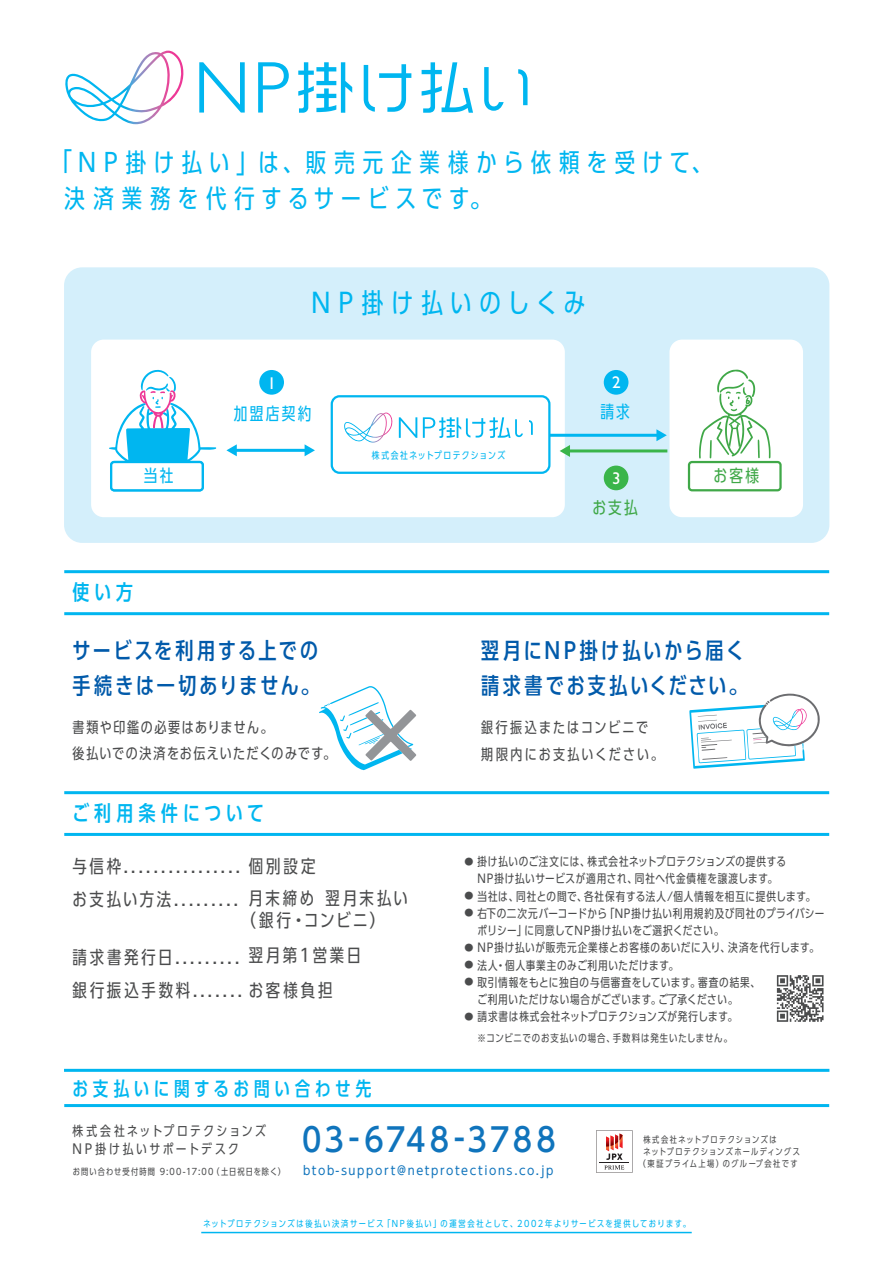
<style>
.page{position:relative;width:893px;height:1263px;background:#fff}
.page>*{position:absolute;margin:0;border:0;box-sizing:border-box;transform-origin:0 0}
.t1{font:500 32.55px "UD Shin Go C Oeiz Pr 6";letter-spacing:.095em;color:#1074bc}
.t2{font:27px "UD Shin Go C Oeiz Pr 6";letter-spacing:.3em;color:#00b6f0}
.t3{font:25.5px/36px "UD Shin Go C Oeiz Pr 6";letter-spacing:.305em;color:#00b6f0}
.t4{font:500 22.5px/35px "UD Shin Go C Oeiz Pr 6";letter-spacing:.145em;color:#015aaa}
.t5{font:500 21px "UD Shin Go C Oeiz Pr 6";letter-spacing:.26em;color:#00b6f0}
.t6{font:500 19.5px "UD Shin Go C Oeiz Pr 6";letter-spacing:.255em;color:#00b6f0}
.t7{font:18px/31.8px "UD Shin Go C Oeiz Pr 6";letter-spacing:.155em;color:#4b4c4d}
.t8{font:18px "UD Shin Go C Oeiz Pr 6";letter-spacing:.135em;color:#4b4c4d}
.t9{font:17.1px "UD Shin Go C Oeiz Pr 6";letter-spacing:.13em;color:#00b6f0}
.t10{font:17.1px "UD Shin Go C Oeiz Pr 6";color:#40a848}
.t11{font:17.1px "Gill Sans Std";color:#fff}
.t12{font:15px/25.5px "UD Shin Go C Oeiz Pr 6";letter-spacing:.12em;color:#4b4c4d}
.t13{font:15px/27px "UD Shin Go C Oeiz Pr 6";letter-spacing:.15em;color:#4b4c4d}
.t14{font:13.5px/18px "UD Shin Go C Oeiz Pr 6";letter-spacing:.18em;color:#4b4c4d}
.t15{font:12.15px "UD Shin Go C Oeiz Pr 6";letter-spacing:.13em;color:#1074bc}
.t16{font:12px/17.2px "UD Shin Go C Oeiz Pr 6";letter-spacing:.065em;color:#4b4c4d}
.t17{font:10.5px "UD Shin Go C Oeiz Pr 6";letter-spacing:.09em;color:#4b4c4d}
.t18{font:9.75px "UD Shin Go C Oeiz Pr 6";letter-spacing:.13em;color:#00b6f0}
.t19{font:9px "UD Shin Go C Oeiz Pr 6";letter-spacing:.13em;color:#4b4c4d}
.t20{font:9px "UD Shin Go C Oeiz Pr 6";letter-spacing:.17em;color:#00b6f0}
.t21{font:9px "UD Shin Go C Oeiz Pr 6";letter-spacing:.155em;color:#4b4c4d}
.t22{font:700 9px/17.2px "Futo Go B101 Pro";color:#4b4c4d}
</style>
<div class="page">
<div style="left:64px;top:267px;width:765px;height:276px;background:#d4effb;border-radius:18px"></div>
<div style="left:91px;top:340px;width:474px;height:177px;background:#fff;border-radius:13px"></div>
<div style="left:669px;top:340px;width:134px;height:177px;background:#fff;border-radius:13px"></div>
<div style="left:259px;top:370px;width:25px;height:25px;background:#00b6f0;border-radius:50%"></div>
<div style="left:604px;top:370px;width:24px;height:25px;background:#00b6f0;border-radius:50%"></div>
<div style="left:604px;top:466px;width:24px;height:24px;background:#3ab54a;border-radius:50%"></div>
<hr style="left:235px;top:449px;width:71px;height:3px;background:#00b6f0">
<svg style="left:226px;top:444px;width:11px;height:12px"></svg>
<svg style="left:305px;top:444px;width:10px;height:12px"></svg>
<hr style="left:550px;top:434px;width:108px;height:3px;background:#00b6f0">
<svg style="left:656px;top:429px;width:11px;height:12px"></svg>
<hr style="left:570px;top:449px;width:97px;height:3px;background:#3ab54a">
<svg style="left:560px;top:445px;width:10px;height:12px"></svg>
<svg style="left:399px;top:417px;width:18px;height:21px"></svg>
<svg style="left:529px;top:420px;width:4px;height:15px"></svg>
<svg style="left:423px;top:417px;width:100px;height:21px"></svg>
<svg style="left:344px;top:413px;width:49px;height:30px"></svg>
<div style="left:331px;top:395px;width:219px;height:79px;border:2px solid #00b6f0;border-radius:8px"></div>
<hr style="left:64px;top:570px;width:765px;height:3px;background:#00b6f0">
<hr style="left:64px;top:612px;width:765px;height:3px;background:#00b6f0">
<hr style="left:64px;top:833px;width:765px;height:3px;background:#00b6f0">
<hr style="left:64px;top:791px;width:765px;height:3px;background:#00b6f0">
<hr style="left:201px;top:1232px;width:491px;height:1px;background:#00b6f0">
<svg style="left:109px;top:369px;width:107px;height:92px"></svg>
<div style="left:110px;top:461px;width:94px;height:30px;border:2px solid #00b6f0;border-radius:3px"></div>
<div style="left:688px;top:461px;width:94px;height:30px;border:2px solid #40a848;border-radius:3px"></div>
<svg style="left:319px;top:686px;width:97px;height:84px"></svg>
<svg style="left:689px;top:694px;width:131px;height:75px"></svg>
<svg style="left:699px;top:370px;width:71px;height:89px"></svg>
<svg style="left:199px;top:62px;width:46px;height:51px"></svg>
<svg style="left:258px;top:62px;width:31px;height:51px"></svg>
<svg style="left:298px;top:62px;width:54px;height:51px"></svg>
<svg style="left:364px;top:64px;width:47px;height:48px"></svg>
<svg style="left:422px;top:62px;width:51px;height:51px"></svg>
<svg style="left:518px;top:69px;width:10px;height:36px"></svg>
<svg style="left:484px;top:67px;width:20px;height:44px"></svg>
<svg style="left:65px;top:51px;width:119px;height:73px"></svg>
<svg style="left:777px;top:975px;width:46px;height:47px"></svg>
<hr style="left:64px;top:1069px;width:765px;height:3px;background:#00b6f0">
<hr style="left:64px;top:1104px;width:765px;height:3px;background:#00b6f0">
<svg style="left:596px;top:1130px;width:36px;height:43px"></svg>
<h3 class="t3" style="left:65px;top:143px;width:648px;text-indent:-13px">「NP掛け払い」は、販売元企業様から依頼を受けて、決済業務を代行するサービスです。</h3>
<h2 class="t2" style="left:312px;top:281px;width:275px">NP掛け払いのしくみ</h2>
<h3 class="t11" style="left:267px;top:373px;width:10px">1</h3>
<h3 class="t9" style="left:234px;top:399px;width:79px">加盟店契約</h3>
<p class="t18" style="left:372px;top:447px;width:135px">株式会社ネットプロテクションズ</p>
<h3 class="t11" style="left:612px;top:373px;width:10px">2</h3>
<h3 class="t9" style="left:600px;top:398px;width:31px">請求</h3>
<h3 class="t9" style="left:144px;top:462px;width:31px">当社</h3>
<h3 class="t10" style="left:714px;top:462px;width:47px">お客様</h3>
<h3 class="t11" style="left:612px;top:468px;width:10px">3</h3>
<h3 class="t5" style="left:73px;top:575px;width:62px">使い方</h3>
<h3 class="t4" style="left:73px;top:632px;width:247px">サービスを利用する上での手続きは一切ありません。</h3>
<p class="t12" style="left:73px;top:714px;width:264px">書類や印鑑の必要はありません。<br>後払いでの決済をお伝えいただくのみです。</p>
<h3 class="t5" style="left:73px;top:796px;width:193px">ご利用条件について</h3>
<h3 class="t7" style="left:249px;top:849px;width:161px">個別設定<br>月末締め 翌月末払い</h3>
<h3 class="t7" style="left:242px;top:904px;width:144px">（銀行・コンビニ）</h3>
<h3 class="t8" style="left:249px;top:941px;width:114px">翌月第１営業日</h3>
<h3 class="t7" style="left:73px;top:974px;width:261px">銀行振込手数料....... お客様負担</h3>
<h3 class="t7" style="left:73px;top:849px;width:169px;line-height:33px">与信枠................お支払い方法.........</h3>
<h3 class="t7" style="left:73px;top:941px;width:169px">請求書発行日.........</h3>
<h3 class="t10" style="left:592px;top:494px;width:47px">お支払</h3>
<h3 class="t4" style="left:481px;top:632px;width:267px">翌月にNP掛け払いから届く請求書でお支払いください。</h3>
<p class="t13" style="left:481px;top:713px;width:183px">銀行振込またはコンビニで期限内にお支払いください。</p>
<p class="t16" style="left:478px;top:852px;width:348px">掛け払いのご注文には、株式会社ネットプロテクションズの提供する<br>NP掛け払いサービスが適用され、同社へ代金債権を譲渡します。<br>当社は、同社との間で、各社保有する法人/個人情報を相互に提供します。右下の二次元バーコードから「NP掛け払い利用規約及び同社のプライバシーポリシー」に同意してNP掛け払いをご選択ください。<br>NP掛け払いが販売元企業様とお客様のあいだに入り、決済を代行します。法人・個人事業主のみご利用いただけます。<br>取引情報をもとに独自の与信審査をしています。審査の結果、<br>ご利用いただけない場合がございます。ご了承ください。<br>請求書は株式会社ネットプロテクションズが発行します。</p>
<p class="t22" style="left:465px;top:851px;width:10px">●</p>
<p class="t22" style="left:465px;top:886px;width:10px">● ●</p>
<p class="t22" style="left:465px;top:937px;width:10px;text-align:justify">● ● ●</p>
<p class="t22" style="left:465px;top:1006px;width:10px">●</p>
<p class="t17" style="left:478px;top:1029px;width:256px">※コンビニでのお支払いの場合、手数料は発生いたしません。</p>
<h3 class="t6" style="left:73px;top:1073px;width:300px">お支払いに関するお問い合わせ先</h3>
<p class="t14" style="left:73px;top:1121px;width:195px">株式会社ネットプロテクションズ<br>NP掛け払いサポートデスク</p>
<p class="t19" style="left:73px;top:1164px;width:214px">お問い合わせ受付時間 9:00-17:00（土日祝日を除く）</p>
<p class="t15" style="left:303px;top:1160px;width:252px">btob-support@netprotections.co.jp</p>
<h1 class="t1" style="left:302px;top:1113px;width:255px">03-6748-3788</h1>
<p class="t19" style="left:643px;top:1132px;width:135px">株式会社ネットプロテクションズは</p>
<p class="t19" style="left:643px;top:1144px;width:158px">ネットプロテクションズホールディングス</p>
<p class="t21" style="left:639px;top:1156px;width:160px">（東証プライム上場）のグループ会社です</p>
<p class="t20" style="left:203px;top:1216px;width:488px">ネットプロテクションズは後払い決済サービス「NP後払い」の運営会社として、2002年よりサービスを提供しております。</p>
</div>
